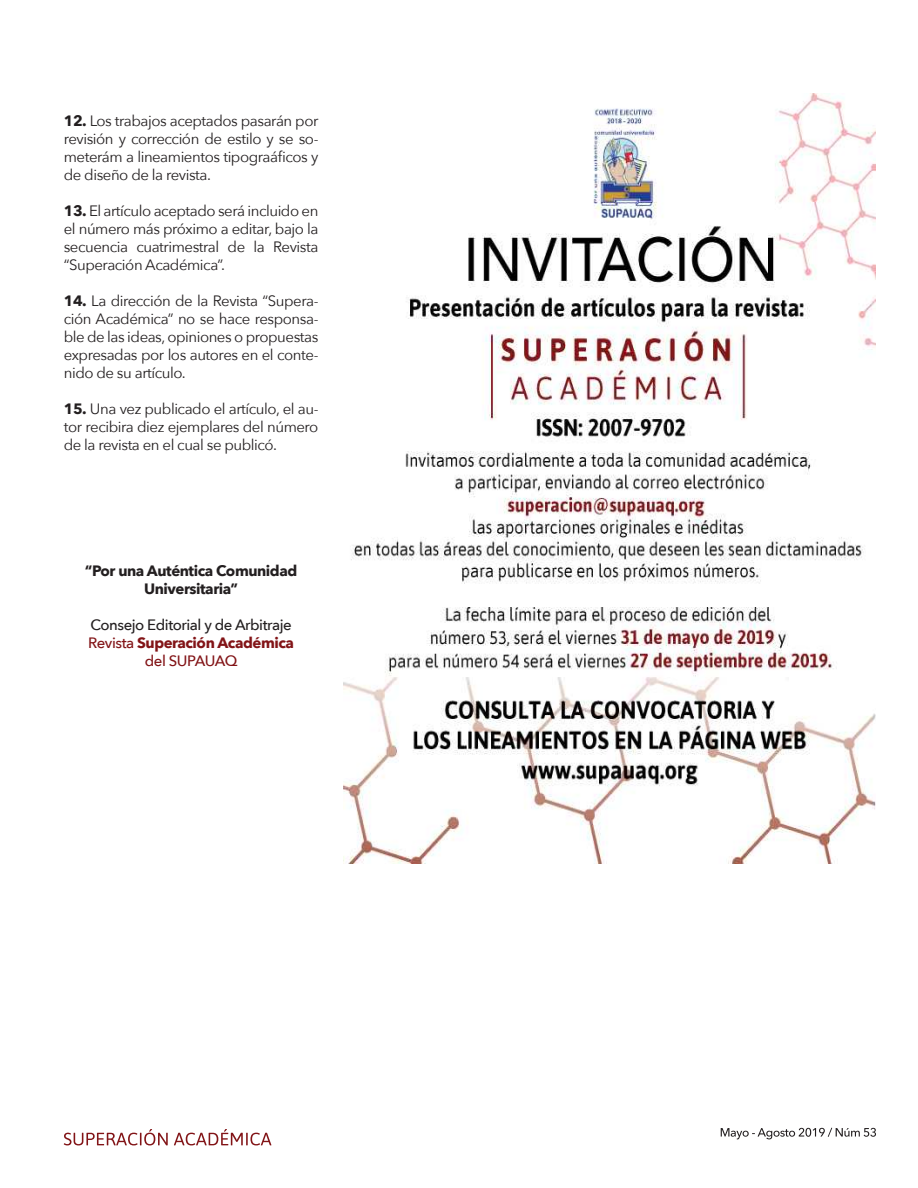
<style>
.page{position:relative;width:918px;height:1188px;background:#fff}
.page>*{position:absolute;margin:0;border:0;box-sizing:border-box;transform-origin:0 0}
.t1{font:15px/18px "Avenir Next";letter-spacing:-.03em;color:#231f20;text-align:justify}
.t2{font:500 15px/18px "Avenir Next";letter-spacing:-.03em;color:#231f20;text-align:center}
.t3{font:700 15px/18px "Avenir Next";letter-spacing:-.03em;color:#231f20;text-align:center}
.s1{font-weight:700}
.s2{color:#821417}
.s3{font-weight:700;color:#821417}
</style>
<div class="page">
<svg style="left:64px;top:1129px;width:207px;height:16px"></svg>
<svg style="left:721px;top:1128px;width:155px;height:11px"></svg>
<img style="left:344px;top:93px;width:531px;height:771px">
<p class="t1" style="left:64px;top:111px;width:256px"><span class="s1">12.</span> Los trabajos aceptados pasarán por revisión y corrección de estilo y se so&shy;meterám a lineamientos tipograáficos y de diseño de la revista.</p>
<p class="t1" style="left:64px;top:201px;width:256px"><span class="s1">13.</span> El artículo aceptado será incluido en el número más próximo a editar, bajo la secuencia cuatrimestral de la Revista “Superación Académica”.</p>
<p class="t1" style="left:64px;top:291px;width:256px"><span class="s1">14.</span> La dirección de la Revista “Supera&shy;ción Académica” no se hace responsa&shy;ble de las ideas, opiniones o propuestas expresadas por los autores en el conte&shy;nido de su artículo.</p>
<p class="t1" style="left:64px;top:399px;width:256px"><span class="s1">15.</span> Una vez publicado el artículo, el au&shy;tor recibira diez ejemplares del número de la revista en el cual se publicó.</p>
<p class="t3" style="left:85px;top:562px;width:214px">“Por una Auténtica Comunidad<br>Universitaria”</p>
<p class="t2" style="left:88px;top:615px;width:207px">Consejo Editorial y de Arbitraje<br><span class="s2">Revista</span> <span class="s3">Superación Académica </span><span class="s2">del SUPAUAQ</span></p>
</div>
